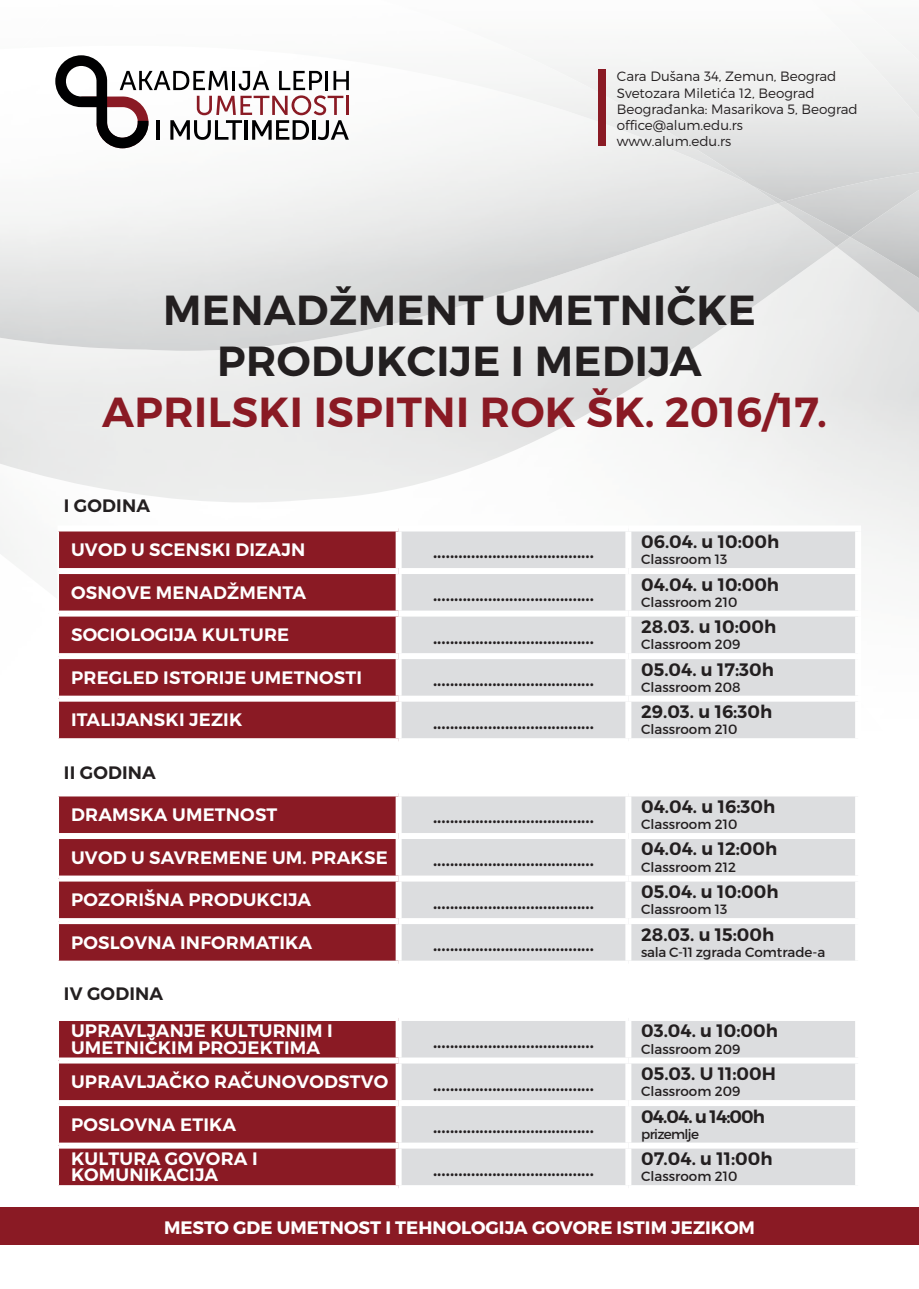
<style>
.page{position:relative;width:919px;height:1289px;background:#fff}
.page>*{position:absolute;margin:0;border:0;box-sizing:border-box;transform-origin:0 0}
.t1{font:600 42px/51px "Montserrat";letter-spacing:.01em;color:#231f20;text-align:center}
.t2{font:600 42px "Montserrat";letter-spacing:.01em;color:#8a1a24}
.t3{font:600 18px "Montserrat";color:#231f20}
.t4{font:600 18px/16.5px "Montserrat";letter-spacing:.01em;color:#fff}
.t5{font:700 18px "Montserrat";color:#fff}
.t6{font:13.5px "Montserrat";color:#231f20}
.t7{font:300 13.5px/16.2px "Montserrat";color:#231f20}
.t8{font:13.5px "Montserrat";letter-spacing:-.05em;color:#231f20}
</style>
<div class="page">
<img style="left:836px;top:247px;width:82px;height:71px">
<img style="left:850px;top:237px;width:68px;height:45px">
<img style="left:777px;top:203px;width:73px;height:44px">
<img style="left:784px;top:202px;width:134px;height:35px">
<img style="left:0;top:202px;width:777px;height:149px">
<img style="left:751px;top:202px;width:33px;height:1px">
<img style="left:119px;top:58px;width:799px;height:144px">
<div style="left:725px;top:58px;width:193px;height:66px;background:#edeeed"></div>
<div style="left:743px;top:38px;width:175px;height:28px;background:#f5f6f5"></div>
<div style="left:0;top:1207px;width:918px;height:37px;background:#8a1a24"></div>
<svg style="left:55px;top:55px;width:294px;height:93px"></svg>
<div style="left:598px;top:69px;width:7px;height:76px;background:#8a1a24"></div>
<div style="left:59px;top:531px;width:336px;height:207px;background:#8a1a24"></div>
<div style="left:401px;top:531px;width:454px;height:207px;background:#dcdddf"></div>
<div style="left:398px;top:568px;width:230px;height:6px;background:#fff"></div>
<div style="left:628px;top:568px;width:233px;height:6px;background:#fff"></div>
<div style="left:398px;top:610px;width:230px;height:6px;background:#fff"></div>
<div style="left:628px;top:610px;width:233px;height:6px;background:#fff"></div>
<div style="left:398px;top:653px;width:230px;height:6px;background:#fff"></div>
<div style="left:628px;top:653px;width:233px;height:6px;background:#fff"></div>
<div style="left:398px;top:695px;width:230px;height:6px;background:#fff"></div>
<div style="left:628px;top:695px;width:233px;height:6px;background:#fff"></div>
<div style="left:625px;top:531px;width:6px;height:37px;background:#fff"></div>
<div style="left:625px;top:574px;width:6px;height:36px;background:#fff"></div>
<div style="left:625px;top:616px;width:6px;height:37px;background:#fff"></div>
<div style="left:625px;top:659px;width:6px;height:36px;background:#fff"></div>
<div style="left:625px;top:701px;width:6px;height:37px;background:#fff"></div>
<div style="left:59px;top:568px;width:339px;height:6px;background:#fff"></div>
<div style="left:59px;top:610px;width:339px;height:6px;background:#fff"></div>
<div style="left:59px;top:653px;width:339px;height:6px;background:#fff"></div>
<div style="left:59px;top:695px;width:339px;height:6px;background:#fff"></div>
<div style="left:59px;top:796px;width:336px;height:164px;background:#8a1a24"></div>
<svg style="left:401px;top:796px;width:454px;height:164px;background:#dddee0"></svg>
<div style="left:398px;top:833px;width:230px;height:6px;background:#fff"></div>
<div style="left:628px;top:833px;width:233px;height:6px;background:#fff"></div>
<div style="left:398px;top:875px;width:230px;height:6px;background:#fff"></div>
<div style="left:628px;top:875px;width:233px;height:6px;background:#fff"></div>
<div style="left:398px;top:918px;width:230px;height:6px;background:#fff"></div>
<div style="left:628px;top:918px;width:233px;height:6px;background:#fff"></div>
<div style="left:625px;top:796px;width:6px;height:37px;background:#fff"></div>
<div style="left:625px;top:839px;width:6px;height:36px;background:#fff"></div>
<div style="left:625px;top:881px;width:6px;height:37px;background:#fff"></div>
<div style="left:625px;top:924px;width:6px;height:36px;background:#fff"></div>
<div style="left:59px;top:833px;width:339px;height:6px;background:#fff"></div>
<div style="left:59px;top:875px;width:339px;height:6px;background:#fff"></div>
<div style="left:59px;top:918px;width:339px;height:6px;background:#fff"></div>
<div style="left:59px;top:1021px;width:336px;height:164px;background:#8a1a24"></div>
<svg style="left:401px;top:1021px;width:454px;height:164px;background:#dddee0"></svg>
<div style="left:398px;top:1057px;width:230px;height:6px;background:#fff"></div>
<div style="left:628px;top:1057px;width:233px;height:6px;background:#fff"></div>
<div style="left:398px;top:1100px;width:230px;height:6px;background:#fff"></div>
<div style="left:628px;top:1100px;width:233px;height:6px;background:#fff"></div>
<div style="left:398px;top:1142px;width:230px;height:6px;background:#fff"></div>
<div style="left:628px;top:1142px;width:233px;height:6px;background:#fff"></div>
<div style="left:625px;top:1020px;width:6px;height:37px;background:#fff"></div>
<div style="left:625px;top:1063px;width:6px;height:37px;background:#fff"></div>
<div style="left:625px;top:1106px;width:6px;height:36px;background:#fff"></div>
<div style="left:625px;top:1148px;width:6px;height:37px;background:#fff"></div>
<div style="left:59px;top:1057px;width:339px;height:6px;background:#fff"></div>
<div style="left:59px;top:1100px;width:339px;height:6px;background:#fff"></div>
<div style="left:59px;top:1142px;width:339px;height:6px;background:#fff"></div>
<p class="t7" style="left:617px;top:68px;width:242px">Cara Dušana 34, Zemun, Beograd<br>Svetozara Miletića 12, Beograd<br>Beograđanka: Masarikova 5, Beograd office@alum.edu.rs www.alum.edu.rs</p>
<h1 class="t1" style="left:163px;top:285px;width:594px">MENADŽMENT UMETNIČKE<br>PRODUKCIJE I MEDIJA</h1>
<h1 class="t2" style="left:102px;top:386px;width:726px">APRILSKI ISPITNI ROK ŠK. 2016/17.</h1>
<p class="t3" style="left:64px;top:494px;width:88px">I GODINA</p>
<p class="t4" style="left:71px;top:541px;width:236px">UVOD U SCENSKI DIZAJN</p>
<p class="t4" style="left:71px;top:584px;width:236px">OSNOVE MENADŽMENTA</p>
<p class="t4" style="left:71px;top:626px;width:220px">SOCIOLOGIJA KULTURE</p>
<p class="t4" style="left:71px;top:669px;width:292px">PREGLED ISTORIJE UMETNOSTI</p>
<p class="t4" style="left:71px;top:711px;width:173px">ITALIJANSKI JEZIK</p>
<p class="t3" style="left:64px;top:761px;width:94px">II GODINA</p>
<p class="t4" style="left:71px;top:806px;width:208px">DRAMSKA UMETNOST</p>
<p class="t4" style="left:71px;top:849px;width:318px">UVOD U SAVREMENE UM. PRAKSE</p>
<p class="t4" style="left:71px;top:891px;width:241px">POZORIŠNA PRODUKCIJA</p>
<p class="t4" style="left:71px;top:934px;width:243px">POSLOVNA INFORMATIKA</p>
<p class="t3" style="left:64px;top:982px;width:101px">IV GODINA</p>
<p class="t4" style="left:71px;top:1022px;width:263px">UPRAVLJANJE KULTURNIM I<br>UMETNIČKIM PROJEKTIMA</p>
<p class="t4" style="left:71px;top:1073px;width:319px">UPRAVLJAČKO RAČUNOVODSTVO</p>
<p class="t4" style="left:71px;top:1116px;width:167px">POSLOVNA ETIKA</p>
<p class="t4" style="left:71px;top:1150px;width:188px">KULTURA GOVORA I<br>KOMUNIKACIJA</p>
<p class="t3" style="left:433px;top:541px;width:162px">......................................</p>
<p class="t3" style="left:433px;top:583px;width:162px">......................................</p>
<p class="t3" style="left:433px;top:626px;width:162px">......................................</p>
<p class="t3" style="left:433px;top:668px;width:162px">......................................</p>
<p class="t3" style="left:433px;top:711px;width:162px">......................................</p>
<p class="t3" style="left:433px;top:806px;width:162px">......................................</p>
<p class="t3" style="left:433px;top:848px;width:162px">......................................</p>
<p class="t3" style="left:433px;top:891px;width:162px">......................................</p>
<p class="t3" style="left:433px;top:933px;width:162px">......................................</p>
<p class="t3" style="left:433px;top:1030px;width:162px">......................................</p>
<p class="t3" style="left:433px;top:1072px;width:162px">......................................</p>
<p class="t3" style="left:433px;top:1115px;width:162px">......................................</p>
<p class="t3" style="left:433px;top:1157px;width:162px">......................................</p>
<p class="t3" style="left:641px;top:530px;width:139px">06.04. u 10:00h</p>
<p class="t6" style="left:641px;top:551px;width:88px">Classroom 13</p>
<p class="t3" style="left:641px;top:573px;width:139px">04.04. u 10:00h</p>
<p class="t6" style="left:641px;top:593px;width:98px">Classroom 210</p>
<p class="t3" style="left:641px;top:615px;width:137px">28.03. u 10:00h</p>
<p class="t6" style="left:641px;top:636px;width:101px">Classroom 209</p>
<p class="t3" style="left:641px;top:658px;width:134px">05.04. u 17:30h</p>
<p class="t6" style="left:641px;top:678px;width:101px">Classroom 208</p>
<p class="t3" style="left:641px;top:700px;width:132px">29.03. u 16:30h</p>
<p class="t6" style="left:641px;top:721px;width:98px">Classroom 210</p>
<p class="t3" style="left:641px;top:795px;width:135px">04.04. u 16:30h</p>
<p class="t6" style="left:641px;top:816px;width:98px">Classroom 210</p>
<p class="t3" style="left:641px;top:838px;width:138px">04.04. u 12:00h</p>
<p class="t6" style="left:641px;top:858px;width:96px">Classroom 212</p>
<p class="t3" style="left:641px;top:880px;width:139px">05.04. u 10:00h</p>
<p class="t6" style="left:641px;top:901px;width:88px">Classroom 13</p>
<p class="t3" style="left:641px;top:923px;width:135px">28.03. u 15:00h</p>
<p class="t6" style="left:641px;top:943px;width:186px">sala C-11 zgrada Comtrade-a</p>
<p class="t3" style="left:641px;top:1019px;width:138px">03.04. u 10:00h</p>
<p class="t6" style="left:641px;top:1040px;width:101px">Classroom 209</p>
<p class="t3" style="left:641px;top:1062px;width:136px">05.03. U 11:00H</p>
<p class="t6" style="left:641px;top:1083px;width:101px">Classroom 209</p>
<p class="t3" style="left:641px;top:1104px;width:125px">04.04. u 14:00h</p>
<p class="t8" style="left:641px;top:1125px;width:59px">prizemlje</p>
<p class="t3" style="left:641px;top:1147px;width:133px">07.04. u 11:00h</p>
<p class="t6" style="left:641px;top:1168px;width:98px">Classroom 210</p>
<p class="t5" style="left:164px;top:1216px;width:592px">MESTO GDE UMETNOST I TEHNOLOGIJA GOVORE ISTIM JEZIKOM</p>
</div>
